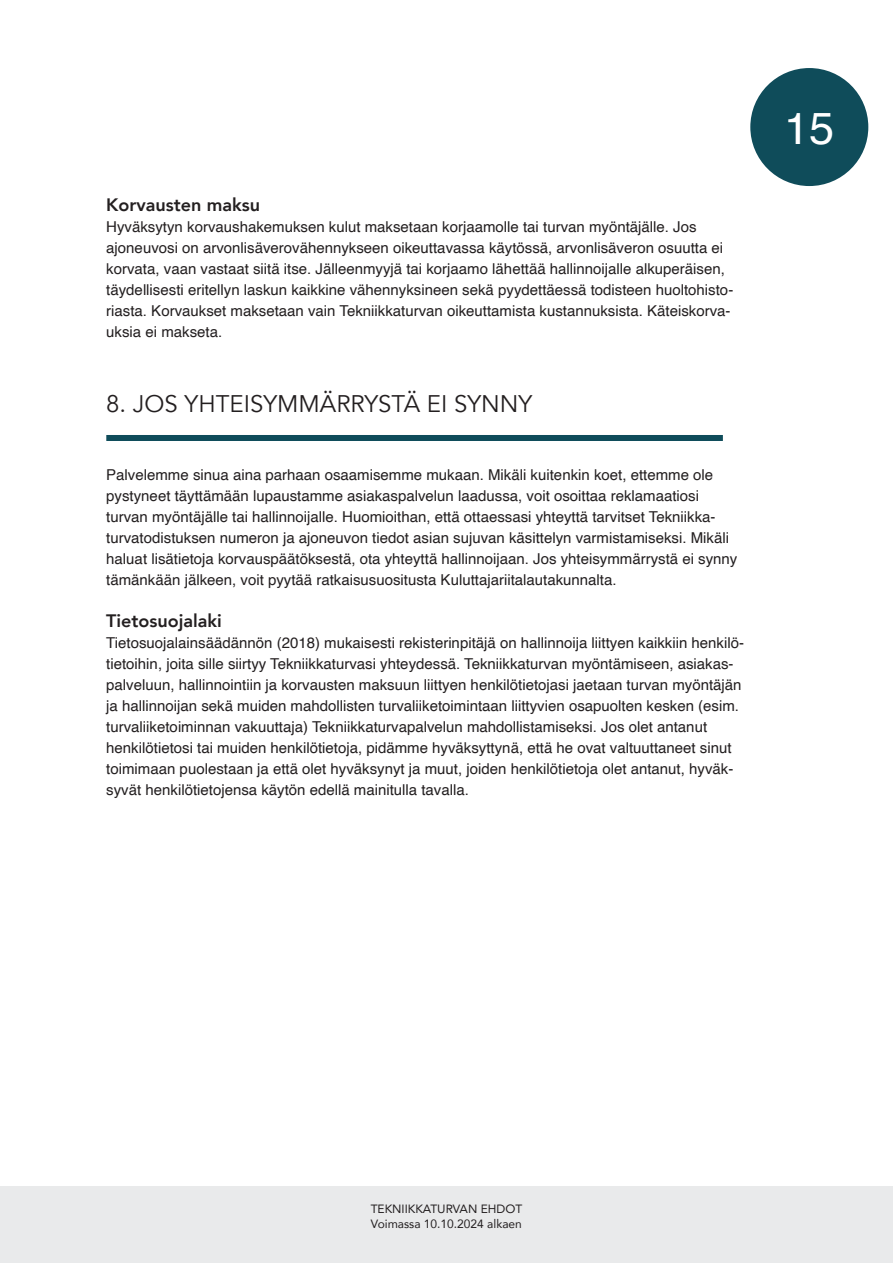
<style>
.page{position:relative;width:893px;height:1263px;background:#fff}
.page>*{position:absolute;margin:0;border:0;box-sizing:border-box;transform-origin:0 0}
.t1{font:45px "Helvetica";color:#fff}
.PÄÄOTSIKKO{font:24px "Avenir";color:#231f20}
.Väliotsikko{font:800 18px "Avenir";color:#231f20}
.t2{font:15px/21px "Helvetica";color:#231f20}
.t3{font:12px/14.4px "Avenir";color:#231f20}
</style>
<div class="page">
<div style="left:750px;top:68px;width:118px;height:118px;background:#0f4c5a;border-radius:50%"></div>
<div style="left:0;top:1186px;width:893px;height:77px;background:#e9eaeb"></div>
<div style="left:106px;top:435px;width:617px;height:6px;background:#0f4c5a"></div>
<p class="Väliotsikko" style="left:106px;top:191px;width:155px">Korvausten maksu</p>
<p class="t2" style="left:106px;top:217px;width:629px">Hyväksytyn korvaushakemuksen kulut maksetaan korjaamolle tai turvan myöntäjälle. Jos ajoneuvosi on arvonlisäverovähennykseen oikeuttavassa käytössä, arvonlisäveron osuutta ei korvata, vaan vastaat siitä itse. Jälleenmyyjä tai korjaamo lähettää hallinnoijalle alkuperäisen, täydellisesti eritellyn laskun kaikkine vähennyksineen sekä pyydettäessä todisteen huoltohisto&shy;riasta. Korvaukset maksetaan vain Tekniikkaturvan oikeuttamista kustannuksista. Käteiskorva&shy;uksia ei makseta.</p>
<p class="PÄÄOTSIKKO" style="left:106px;top:390px;width:428px">8. JOS YHTEISYMMÄRRYSTÄ EI SYNNY</p>
<p class="t2" style="left:106px;top:465px;width:633px">Palvelemme sinua aina parhaan osaamisemme mukaan. Mikäli kuitenkin koet, ettemme ole pystyneet täyttämään lupaustamme asiakaspalvelun laadussa, voit osoittaa reklamaatiosi turvan myöntäjälle tai hallinnoijalle. Huomioithan, että ottaessasi yhteyttä tarvitset Tekniikka&shy;turvatodistuksen numeron ja ajoneuvon tiedot asian sujuvan käsittelyn varmistamiseksi. Mikäli haluat lisätietoja korvauspäätöksestä, ota yhteyttä hallinnoijaan. Jos yhteisymmärrystä ei synny tämänkään jälkeen, voit pyytää ratkaisusuositusta Kuluttajariitalautakunnalta.</p>
<p class="Väliotsikko" style="left:106px;top:607px;width:117px">Tietosuojalaki</p>
<p class="t2" style="left:106px;top:633px;width:639px">Tietosuojalainsäädännön (2018) mukaisesti rekisterinpitäjä on hallinnoija liittyen kaikkiin henkilö&shy;tietoihin, joita sille siirtyy Tekniikkaturvasi yhteydessä. Tekniikkaturvan myöntämiseen, asiakas&shy;palveluun, hallinnointiin ja korvausten maksuun liittyen henkilötietojasi jaetaan turvan myöntäjän ja hallinnoijan sekä muiden mahdollisten turvaliiketoimintaan liittyvien osapuolten kesken (esim. turvaliiketoiminnan vakuuttaja) Tekniikkaturvapalvelun mahdollistamiseksi. Jos olet antanut henkilötietosi tai muiden henkilötietoja, pidämme hyväksyttynä, että he ovat valtuuttaneet sinut toimimaan puolestaan ja että olet hyväksynyt ja muut, joiden henkilötietoja olet antanut, hyväk&shy;syvät henkilötietojensa käytön edellä mainitulla tavalla.</p>
<h1 class="t1" style="left:784px;top:93px;width:52px">15</h1>
<p class="t3" style="left:371px;top:1201px;width:153px">TEKNIIKKATURVAN EHDOT<br>Voimassa 10.10.2024 alkaen</p>
</div>
